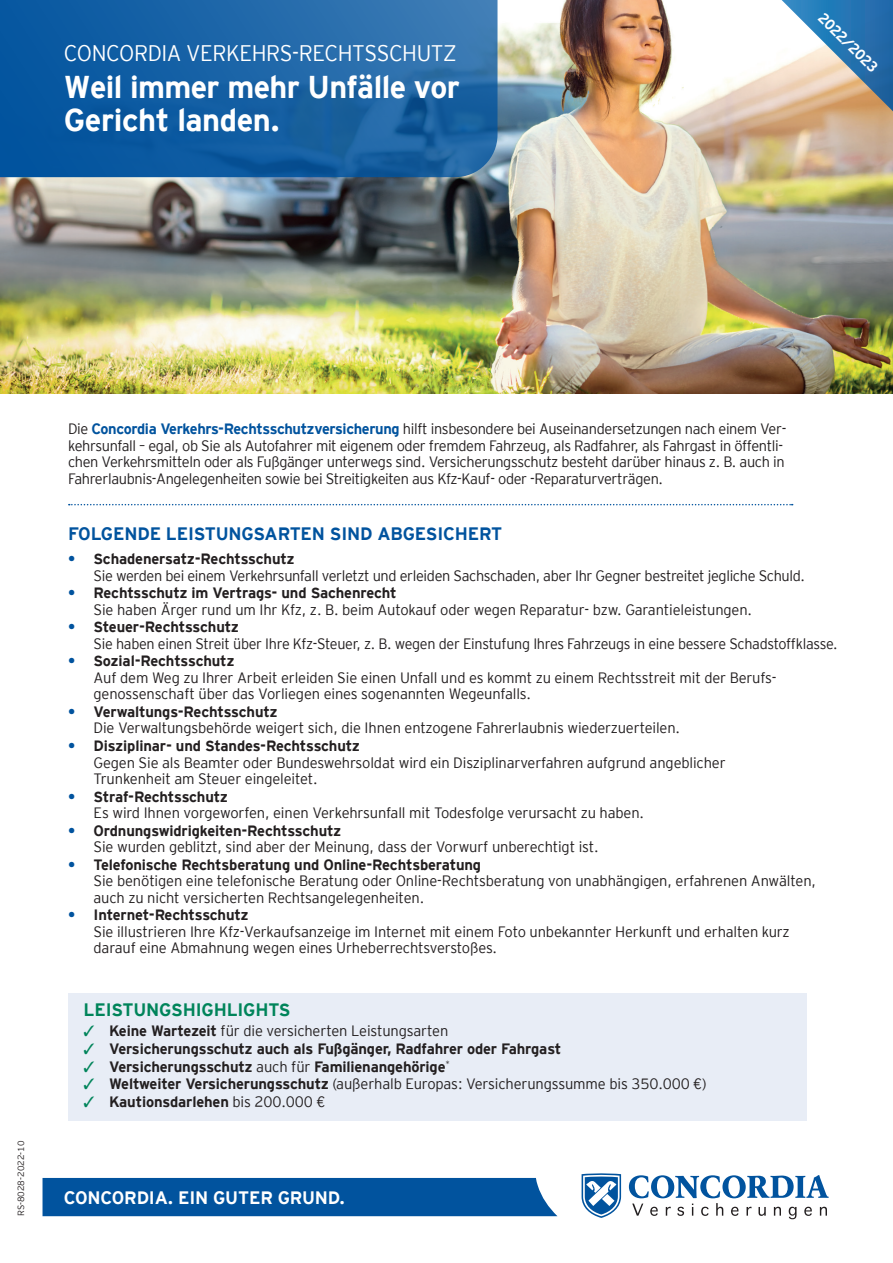
<style>
.page{position:relative;width:893px;height:1263px;background:#fff}
.page>*{position:absolute;margin:0;border:0;box-sizing:border-box;transform-origin:0 0}
.t1{font:700 31.5px/33px "CC Interstate";letter-spacing:-.02em;color:#fff}
.t2{font:300 22.5px "CC Interstate";letter-spacing:-.02em;color:#fff;scale:.96 1}
.t3{font:700 18px "CC Interstate";letter-spacing:-.01em;color:#01539e}
.t4{font:700 18px "CC Interstate";letter-spacing:-.01em;color:#fff}
.t5{font:700 18px "CC Interstate";letter-spacing:-.01em;color:#00845a}
.t6{font:300 15px/16.5px "CC Interstate";letter-spacing:-.015em;color:#231f20}
.t7{font:700 15px "CC Interstate";letter-spacing:-.01em;color:#231f20}
.t8{font:300 15px/16.5px "CC Interstate";letter-spacing:-.015em;color:#231f20;scale:.96 1}
.t9{font:700 15px "CC Interstate";color:#fff;scale:.96 1}
.t10{font:300 9px "CC Interstate";color:#231f20}
.s1{font-weight:700;color:#01539e}
.s2{font-weight:700}
.s3{color:#00845a}
.s4{font-weight:300}
</style>
<div class="page">
<div style="left:43px;top:1178px;width:514px;height:38px;background:#01539e"></div>
<svg style="left:629px;top:1175px;width:200px;height:44px"></svg>
<svg style="left:582px;top:1173px;width:39px;height:45px"></svg>
<img style="left:0;top:0;width:893px;height:393px">
<svg style="left:0;top:0;width:497px;height:177px"></svg>
<div style="left:68px;top:993px;width:738px;height:127px;background:#e8edf6"></div>
<svg style="left:69px;top:504px;width:724px;height:1px"></svg>
<svg style="left:768px;top:0;width:125px;height:125px"></svg>
<h2 class="t2" style="left:64px;top:40px;width:411px">CONCORDIA VERKEHRS-RECHTSSCHUTZ</h2>
<h1 class="t1" style="left:64px;top:70px;width:398px">Weil immer mehr Unfälle vor<br>Gericht landen.</h1>
<p class="t9" style="left:827px;top:9px;width:82px;rotate:45deg">2022/2023</p>
<p class="t10" style="left:16px;top:1216px;width:77px;rotate:-90deg">RS-8028-2022-10</p>
<p class="t6" style="left:68px;top:420px;width:720px">Die <span class="s1">Concordia Verkehrs-Rechtsschutzversicherung</span> hilft insbesondere bei Auseinandersetzungen nach einem Ver&shy;kehrsunfall – egal, ob Sie als Autofahrer mit eigenem oder fremdem Fahrzeug, als Radfahrer, als Fahrgast in öffentli&shy;chen Verkehrsmitteln oder als Fußgänger unterwegs sind. Versicherungsschutz besteht darüber hinaus z. B. auch in Fahrerlaubnis-Angelegenheiten sowie bei Streitigkeiten aus Kfz-Kauf- oder -Reparaturverträgen.</p>
<p class="t3" style="left:68px;top:523px;width:436px">FOLGENDE LEISTUNGSARTEN SIND ABGESICHERT</p>
<p class="t6" style="left:94px;top:550px;width:713px;text-indent:-26px"><span class="s1">•</span> <span class="s2">Schadenersatz-Rechtsschutz<br></span>Sie werden bei einem Verkehrsunfall verletzt und erleiden Sachschaden, aber Ihr Gegner bestreitet jegliche Schuld.</p>
<p class="t6" style="left:94px;top:585px;width:660px;text-indent:-26px"><span class="s1">•</span> <span class="s2">Rechtsschutz im Vertrags- und Sachenrecht<br></span>Sie haben Ärger rund um Ihr Kfz, z. B. beim Autokauf oder wegen Reparatur- bzw. Garantieleistungen.</p>
<p class="t8" style="left:94px;top:619px;width:777px;text-indent:-26px"><span class="s1">•</span> <span class="s2">Steuer-Rechtsschutz<br></span>Sie haben einen Streit über Ihre Kfz-Steuer, z. B. wegen der Einstufung Ihres Fahrzeugs in eine bessere Schadstoffklasse.</p>
<p class="t6" style="left:94px;top:653px;width:683px;text-indent:-26px"><span class="s1">•</span> <span class="s2">Sozial-Rechtsschutz<br></span>Auf dem Weg zu Ihrer Arbeit erleiden Sie einen Unfall und es kommt zu einem Rechtsstreit mit der Berufs&shy;genossenschaft über das Vorliegen eines sogenannten Wegeunfalls.</p>
<p class="t6" style="left:94px;top:703px;width:588px;text-indent:-26px"><span class="s1">•</span> <span class="s2">Verwaltungs-Rechtsschutz<br></span>Die Verwaltungsbehörde weigert sich, die Ihnen entzogene Fahrerlaubnis wiederzuerteilen.</p>
<p class="t6" style="left:94px;top:737px;width:634px;text-indent:-26px"><span class="s1">•</span> <span class="s2">Disziplinar- und Standes-Rechtsschutz<br></span>Gegen Sie als Beamter oder Bundeswehrsoldat wird ein Disziplinarverfahren aufgrund angeblicher<br>Trunkenheit am Steuer eingeleitet.</p>
<p class="t6" style="left:94px;top:788px;width:552px;text-indent:-26px"><span class="s1">•</span> <span class="s2">Straf-Rechtsschutz<br></span>Es wird Ihnen vorgeworfen, einen Verkehrsunfall mit Todesfolge verursacht zu haben.</p>
<p class="t6" style="left:94px;top:822px;width:506px;text-indent:-26px"><span class="s1">•</span> <span class="s2">Ordnungswidrigkeiten-Rechtsschutz<br></span>Sie wurden geblitzt, sind aber der Meinung, dass der Vorwurf unberechtigt ist.</p>
<p class="t6" style="left:94px;top:856px;width:724px;text-indent:-26px"><span class="s1">•</span> <span class="s2">Telefonische Rechtsberatung und Online-Rechtsberatung<br></span>Sie benötigen eine telefonische Beratung oder Online-Rechtsberatung von unabhängigen, erfahrenen Anwälten, auch zu nicht versicherten Rechtsangelegenheiten.</p>
<p class="t6" style="left:94px;top:907px;width:698px;text-indent:-26px"><span class="s1">•</span> <span class="s2">Internet-Rechtsschutz<br></span>Sie illustrieren Ihre Kfz-Verkaufsanzeige im Internet mit einem Foto unbekannter Herkunft und erhalten kurz darauf eine Abmahnung wegen eines Urheberrechtsverstoßes.</p>
<p class="t5" style="left:84px;top:999px;width:208px">LEISTUNGSHIGHLIGHTS</p>
<p class="t6" style="left:84px;top:1023px;width:366px"><span class="s3">✓</span> <span class="s2">Keine Wartezeit</span> für die versicherten Leistungsarten</p>
<p class="t7" style="left:84px;top:1040px;width:479px"><span class="s3">✓</span> Versicherungsschutz auch als Fußgänger, Radfahrer oder Fahrgast</p>
<p class="t7" style="left:84px;top:1058px;width:368px"><span class="s3">✓</span> Versicherungsschutz <span class="s4">auch für</span> Familienangehörige<sup>*</sup></p>
<p class="t6" style="left:84px;top:1075px;width:625px"><span class="s3">✓</span> <span class="s2">Weltweiter Versicherungsschutz</span> (außerhalb Europas: Versicherungssumme bis 350.000 €)</p>
<p class="t7" style="left:84px;top:1093px;width:243px"><span class="s3">✓</span> Kautionsdarlehen <span class="s4">bis 200.000 €</span></p>
<p class="t4" style="left:64px;top:1187px;width:283px">CONCORDIA. EIN GUTER GRUND.</p>
</div>
